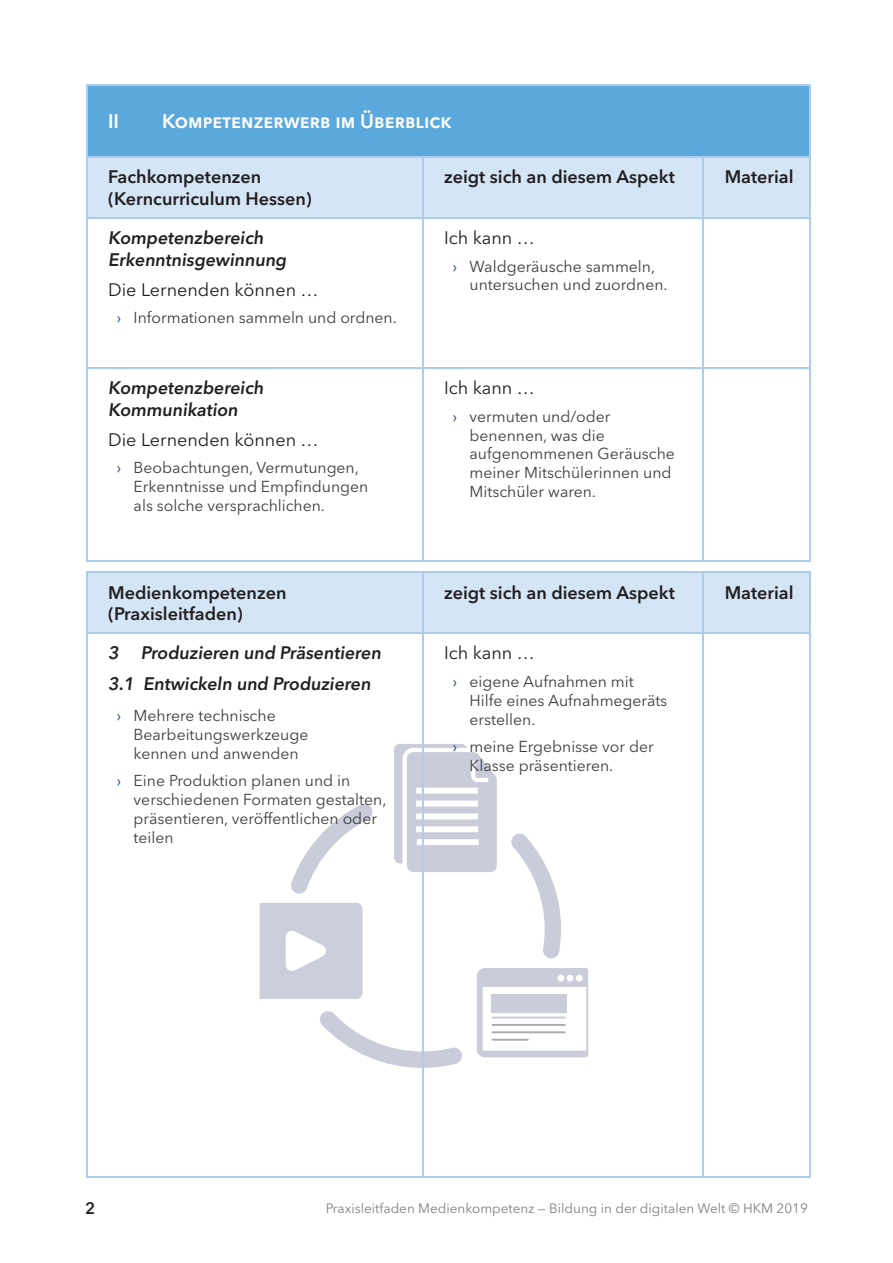
<style>
.page{position:relative;width:893px;height:1263px;background:#fff}
.page>*{position:absolute;margin:0;border:0;box-sizing:border-box;transform-origin:0 0}
.t1{font:600 19.5px "Avenir Next LT Pro";color:#fff}
.t2{font:600 18px/21.6px "Avenir Next LT Pro";color:#231f20}
.t3{font:18px "Avenir Next LT Pro";color:#231f20}
.t4{font:600 16.5px "Avenir Next LT Pro";color:#231f20}
.t5{font:15.75px/18.9px "Avenir Next LT Pro";color:#3e3e3f}
.t6{font:13.5px "Avenir Next LT Pro";color:#808285}
.s1{color:#144680}
</style>
<div class="page">
<svg style="left:394px;top:744px;width:103px;height:128px"></svg>
<svg style="left:260px;top:903px;width:103px;height:96px;background:#d0d2df"></svg>
<svg style="left:477px;top:968px;width:111px;height:89px"></svg>
<svg style="left:320px;top:1011px;width:142px;height:57px"></svg>
<svg style="left:511px;top:834px;width:50px;height:124px"></svg>
<svg style="left:291px;top:804px;width:82px;height:90px"></svg>
<div style="left:88px;top:158px;width:721px;height:59px;background:#d4e5f5"></div>
<hr style="left:86px;top:158px;width:2px;height:59px;background:#accdeb">
<hr style="left:422px;top:158px;width:2px;height:59px;background:#accdeb">
<hr style="left:703px;top:158px;width:1px;height:59px;background:#accdeb">
<hr style="left:809px;top:158px;width:1px;height:59px;background:#accdeb">
<hr style="left:86px;top:217px;width:337px;height:1px;background:#accdeb">
<hr style="left:86px;top:218px;width:2px;height:149px;background:#accdeb">
<hr style="left:423px;top:217px;width:280px;height:1px;background:#accdeb">
<hr style="left:422px;top:218px;width:2px;height:149px;background:#accdeb">
<hr style="left:703px;top:217px;width:107px;height:1px;background:#accdeb">
<hr style="left:703px;top:218px;width:1px;height:149px;background:#accdeb">
<hr style="left:809px;top:218px;width:1px;height:149px;background:#accdeb">
<hr style="left:86px;top:367px;width:337px;height:2px;background:#accdeb">
<hr style="left:86px;top:369px;width:2px;height:191px;background:#accdeb">
<hr style="left:423px;top:367px;width:280px;height:2px;background:#accdeb">
<hr style="left:422px;top:369px;width:2px;height:191px;background:#accdeb">
<hr style="left:703px;top:367px;width:107px;height:2px;background:#accdeb">
<hr style="left:703px;top:369px;width:1px;height:191px;background:#accdeb">
<hr style="left:809px;top:369px;width:1px;height:191px;background:#accdeb">
<hr style="left:86px;top:560px;width:337px;height:1px;background:#accdeb">
<hr style="left:423px;top:560px;width:280px;height:1px;background:#accdeb">
<hr style="left:703px;top:560px;width:107px;height:1px;background:#accdeb">
<div style="left:88px;top:573px;width:721px;height:59px;background:#d4e5f5"></div>
<hr style="left:86px;top:572px;width:337px;height:1px;background:#accdeb">
<hr style="left:86px;top:573px;width:2px;height:59px;background:#accdeb">
<hr style="left:423px;top:572px;width:280px;height:1px;background:#accdeb">
<hr style="left:422px;top:573px;width:2px;height:59px;background:#accdeb">
<hr style="left:703px;top:572px;width:107px;height:1px;background:#accdeb">
<hr style="left:703px;top:573px;width:1px;height:59px;background:#accdeb">
<hr style="left:809px;top:573px;width:1px;height:59px;background:#accdeb">
<hr style="left:86px;top:632px;width:337px;height:2px;background:#accdeb">
<hr style="left:86px;top:634px;width:2px;height:542px;background:#accdeb">
<hr style="left:423px;top:632px;width:280px;height:2px;background:#accdeb">
<hr style="left:422px;top:634px;width:2px;height:542px;background:#accdeb">
<hr style="left:703px;top:632px;width:107px;height:2px;background:#accdeb">
<hr style="left:703px;top:634px;width:1px;height:542px;background:#accdeb">
<hr style="left:809px;top:634px;width:1px;height:542px;background:#accdeb">
<hr style="left:86px;top:1176px;width:337px;height:2px;background:#accdeb">
<hr style="left:423px;top:1176px;width:280px;height:2px;background:#accdeb">
<hr style="left:703px;top:1176px;width:107px;height:2px;background:#accdeb">
<div style="left:87px;top:85px;width:723px;height:72px;background:#5ba8dc"></div>
<hr style="left:86px;top:84px;width:724px;height:1px;background:#accdeb">
<hr style="left:86px;top:85px;width:2px;height:71px;background:#accdeb">
<hr style="left:809px;top:85px;width:1px;height:71px;background:#accdeb">
<hr style="left:86px;top:156px;width:724px;height:2px;background:#accdeb">
<p class="t1" style="left:108px;top:110px;width:12px">II</p>
<p class="t1" style="left:162px;top:110px;width:291px">KomPetenZerWerb im Überblick</p>
<p class="t2" style="left:108px;top:166px;width:205px">Fachkompetenzen (Kerncurriculum Hessen)</p>
<p class="t2" style="left:444px;top:166px;width:232px">zeigt sich an diesem Aspekt</p>
<p class="t2" style="left:725px;top:166px;width:70px">Material</p>
<p class="t2" style="left:108px;top:227px;width:182px">Kompetenzbereich<br>Erkenntnisgewinnung</p>
<p class="t3" style="left:108px;top:279px;width:212px">Die Lernenden können …</p>
<p class="t5" style="left:117px;top:308px;width:282px"><span class="s1">›</span> Informationen sammeln und ordnen.</p>
<p class="t3" style="left:444px;top:227px;width:92px">Ich kann …</p>
<p class="t5" style="left:470px;top:256px;width:200px;text-indent:-17px"><span class="s1">›</span> Waldgeräusche sammeln, untersuchen und zuordnen.</p>
<p class="t2" style="left:108px;top:377px;width:160px">Kompetenzbereich<br>Kommunikation</p>
<p class="t3" style="left:108px;top:429px;width:212px">Die Lernenden können …</p>
<p class="t5" style="left:134px;top:458px;width:236px;text-indent:-17px"><span class="s1">›</span> Beobachtungen, Vermutungen,<br>Erkenntnisse und Empfindungen als solche versprachlichen.</p>
<p class="t3" style="left:444px;top:377px;width:92px">Ich kann …</p>
<p class="t5" style="left:470px;top:407px;width:207px;text-indent:-17px"><span class="s1">›</span> vermuten und/oder benennen, was die aufgenommenen Geräusche meiner Mitschülerinnen und<br>Mitschüler waren.</p>
<p class="t2" style="left:108px;top:581px;width:180px">Medienkompetenzen (Praxisleitfaden)</p>
<p class="t2" style="left:444px;top:581px;width:232px">zeigt sich an diesem Aspekt</p>
<p class="t2" style="left:725px;top:581px;width:70px">Material</p>
<p class="t2" style="left:108px;top:638px;width:277px;line-height:30.2px">3 Produzieren und Präsentieren<br>3.1 Entwickeln und Produzieren</p>
<p class="t5" style="left:134px;top:706px;width:176px;text-indent:-17px"><span class="s1">›</span> Mehrere technische<br>Bearbeitungswerkzeuge kennen und anwenden</p>
<p class="t5" style="left:134px;top:771px;width:254px;text-indent:-17px"><span class="s1">›</span> Eine Produktion planen und in verschiedenen Formaten gestalten, präsentieren, veröffentlichen oder teilen</p>
<p class="t3" style="left:444px;top:642px;width:92px">Ich kann …</p>
<p class="t5" style="left:470px;top:672px;width:199px;text-indent:-17px"><span class="s1">›</span> eigene Aufnahmen mit<br>Hilfe eines Aufnahmegeräts erstellen.</p>
<p class="t5" style="left:470px;top:737px;width:186px;text-indent:-17px"><span class="s1">›</span> meine Ergebnisse vor der<br>Klasse präsentieren.</p>
<p class="t4" style="left:85px;top:1198px;width:12px">2</p>
<p class="t6" style="left:326px;top:1200px;width:484px">Praxisleitfaden Medienkompetenz — Bildung in der digitalen Welt © HKM 2019</p>
</div>
